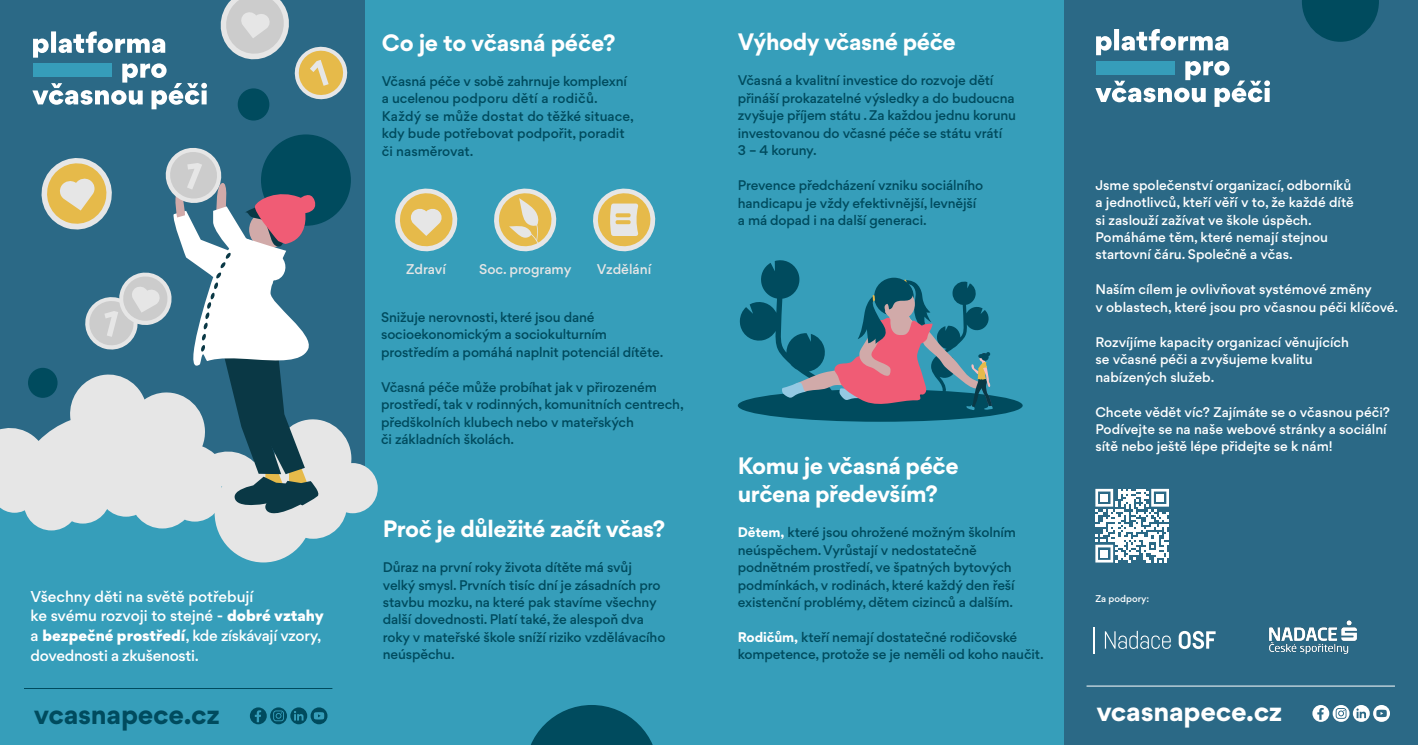
<style>
.page{position:relative;width:1418px;height:745px;background:#fff}
.page>*{position:absolute;margin:0;border:0;box-sizing:border-box;transform-origin:0 0}
.t1{font:700 24.88px "Gordita";letter-spacing:-.01em;color:#004b5e}
.t2{font:700 24.88px "Gordita";letter-spacing:-.01em;color:#fff}
.t3{font:700 21.12px/28.6px "Gordita";letter-spacing:-.02em;color:#fff}
.t4{font:500 14px/19.6px "Gordita";letter-spacing:-.02em;color:#fff}
.t5{font:500 12.62px "Gordita";color:#e6e6e6}
.t6{font:500 12.5px/17.4px "Gordita";letter-spacing:-.01em;color:#004b5e}
.t7{font:500 12.5px/17.4px "Gordita";color:#fff}
.t8{font:500 8.75px "Gordita";color:#fff}
.s1{font-weight:900}
.s2{font-weight:700;color:#fff}
</style>
<div class="page">
<div style="left:355px;top:0;width:355px;height:744px;background:#369eba"></div>
<svg style="left:395px;top:188px;width:63px;height:64px"></svg>
<svg style="left:494px;top:188px;width:63px;height:64px"></svg>
<svg style="left:593px;top:188px;width:63px;height:64px"></svg>
<svg style="left:615px;top:213px;width:15px;height:4px"></svg>
<svg style="left:615px;top:220px;width:15px;height:4px"></svg>
<div style="left:0;top:0;width:363px;height:744px;background:#369eba"></div>
<div style="left:0;top:0;width:365px;height:475px;background:#2b6986"></div>
<div style="left:279px;top:470px;width:68px;height:68px;background:#e6e6e6;border-radius:50%"></div>
<div style="left:215px;top:462px;width:97px;height:100px;background:#e6e6e6;border-radius:50%"></div>
<svg style="left:321px;top:420px;width:53px;height:55px"></svg>
<div style="left:130px;top:463px;width:65px;height:65px;background:#e6e6e6;border-radius:50%"></div>
<div style="left:24px;top:475px;width:55px;height:55px;background:#e6e6e6;border-radius:50%"></div>
<div style="left:55px;top:468px;width:55px;height:55px;background:#e6e6e6;border-radius:50%"></div>
<div style="left:261px;top:134px;width:90px;height:92px;background:#004b5e;border-radius:50%"></div>
<div style="left:238px;top:88px;width:31px;height:32px;background:#004b5e;border-radius:50%"></div>
<svg style="left:32px;top:31px;width:175px;height:78px"></svg>
<svg style="left:250px;top:707px;width:77px;height:16px"></svg>
<svg style="left:0;top:144px;width:321px;height:374px"></svg>
<hr style="left:24px;top:687px;width:308px;height:1px;background:#004b5e">
<div style="left:1051px;top:0;width:366px;height:744px;background:#2b6986"></div>
<svg style="left:1302px;top:0;width:76px;height:42px"></svg>
<svg style="left:1096px;top:29px;width:132px;height:26px"></svg>
<svg style="left:1095px;top:61px;width:174px;height:46px"></svg>
<svg style="left:1312px;top:705px;width:77px;height:16px"></svg>
<hr style="left:1086px;top:685px;width:308px;height:1px;background:#fff">
<svg style="left:1095px;top:488px;width:73px;height:74px"></svg>
<div style="left:1100px;top:493px;width:8px;height:8px;background:#fff"></div>
<div style="left:1156px;top:493px;width:7px;height:8px;background:#fff"></div>
<div style="left:1100px;top:549px;width:8px;height:8px;background:#fff"></div>
<svg style="left:1104px;top:630px;width:111px;height:18px"></svg>
<svg style="left:1093px;top:627px;width:1px;height:27px"></svg>
<img style="left:1269px;top:620px;width:87px;height:34px">
<div style="left:691px;top:0;width:373px;height:744px;background:#369eba"></div>
<svg style="left:531px;top:705px;width:122px;height:39px"></svg>
<div style="left:737px;top:389px;width:285px;height:32px;background:#004b5e;border-radius:50%"></div>
<svg style="left:739px;top:260px;width:253px;height:150px"></svg>
<svg style="left:220px;top:0;width:128px;height:100px"></svg>
<div style="left:327px;top:463px;width:51px;height:50px;background:#e6e6e6;border-radius:50%"></div>
<p class="t4" style="left:31px;top:586px;width:294px">Všechny děti na světě potřebují<br>ke svému rozvoji to stejné - <span class="s1">dobré vztahy </span>a <span class="s1">bezpečné prostředí</span>, kde získávají vzory, dovednosti a zkušenosti.</p>
<p class="t1" style="left:34px;top:693px;width:187px">vcasnapece.cz</p>
<p class="t3" style="left:382px;top:28px;width:235px">Co je to včasná péče?</p>
<p class="t6" style="left:382px;top:72px;width:253px">Včasná péče v sobě zahrnuje komplexní a ucelenou podporu dětí a rodičů.<br>Každý se může dostat do těžké situace, kdy bude potřebovat podpořit, poradit či nasměrovat.</p>
<p class="t5" style="left:406px;top:259px;width:41px">Zdraví</p>
<p class="t5" style="left:479px;top:259px;width:94px">Soc. programy</p>
<p class="t5" style="left:597px;top:259px;width:56px">Vzdělání</p>
<p class="t6" style="left:381px;top:308px;width:284px">Snižuje nerovnosti, které jsou dané socioekonomickým a sociokulturním prostředím a pomáhá naplnit potenciál dítěte.</p>
<p class="t6" style="left:381px;top:378px;width:304px">Včasná péče může probíhat jak v přirozeném prostředí, tak v rodinných, komunitních centrech, předškolních klubech nebo v mateřských<br>či základních školách.</p>
<p class="t3" style="left:383px;top:514px;width:284px">Proč je důležité začít včas?</p>
<p class="t6" style="left:383px;top:558px;width:284px">Důraz na první roky života dítěte má svůj velký smysl. Prvních tisíc dní je zásadních pro stavbu mozku, na které pak stavíme všechny další dovednosti. Platí také, že alespoň dva roky v mateřské škole sníží riziko vzdělávacího neúspěchu.</p>
<p class="t3" style="left:737px;top:27px;width:219px">Výhody včasné péče</p>
<p class="t6" style="left:737px;top:72px;width:280px">Včasná a kvalitní investice do rozvoje dětí přináší prokazatelné výsledky a do budoucna zvyšuje příjem státu . Za každou jednu korunu investovanou do včasné péče se státu vrátí<br>3 – 4 koruny.</p>
<p class="t6" style="left:737px;top:176px;width:247px">Prevence předcházení vzniku sociálního handicapu je vždy efektivnější, levnější a má dopad i na další generaci.</p>
<p class="t3" style="left:737px;top:450px;width:222px">Komu je včasná péče určena především?</p>
<p class="t6" style="left:737px;top:523px;width:280px"><span class="s2">Dětem,</span> které jsou ohrožené možným školním neúspěchem. Vyrůstají v nedostatečně podnětném prostředí, ve špatných bytových podmínkách, v rodinách, které každý den řeší existenční problémy, dětem cizinců a dalším.</p>
<p class="t6" style="left:737px;top:628px;width:307px"><span class="s2">Rodičům,</span> kteří nemají dostatečné rodičovské kompetence, protože se je neměli od koho naučit.</p>
<p class="t7" style="left:1095px;top:176px;width:260px">Jsme společenství organizací, odborníků a jednotlivců, kteří věří v to, že každé dítě si zaslouží zažívat ve škole úspěch.<br>Pomáháme těm, které nemají stejnou startovní čáru. Společně a včas.</p>
<p class="t7" style="left:1095px;top:280px;width:304px">Naším cílem je ovlivňovat systémové změny<br>v oblastech, které jsou pro včasnou péči klíčové.</p>
<p class="t7" style="left:1095px;top:333px;width:255px">Rozvíjíme kapacity organizací věnujících se včasné péči a zvyšujeme kvalitu nabízených služeb.</p>
<p class="t7" style="left:1095px;top:403px;width:296px">Chcete vědět víc? Zajímáte se o včasnou péči?<br>Podívejte se na naše webové stránky a sociální sítě nebo ještě lépe přidejte se k nám!</p>
<p class="t8" style="left:1095px;top:592px;width:55px">Za podpory:</p>
<p class="t2" style="left:1096px;top:691px;width:187px">vcasnapece.cz</p>
</div>
